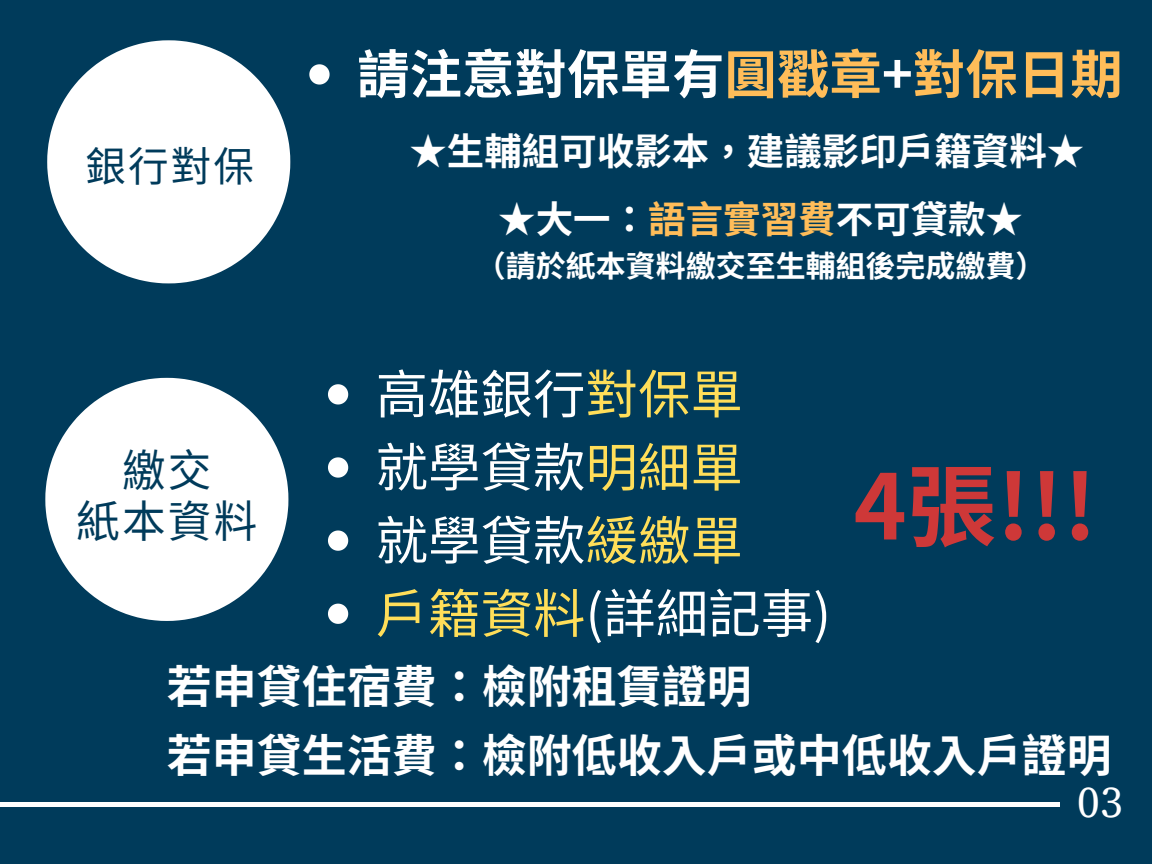
<style>
.page{position:relative;width:1152px;height:864px;background:#003b5b}
.page>*{position:absolute;margin:0;border:0;box-sizing:border-box;transform-origin:0 0}
.t1{font:700 90px "Noto Sans TC";color:#ce3838}
.t2{font:52.5px "Noto Sans TC";color:#fff}
.t3{font:700 52.5px "Noto Sans TC";color:#fff}
.t4{font:45.3px "Source Serif Pro";color:#fff}
.t5{font:700 45px "Noto Sans TC";color:#fff}
.t6{font:43.65px/50.7px "Noto Sans CJ Ksc";color:#003b5b;text-align:center}
.t7{font:40.65px "Noto Sans CJ Ksc";color:#003b5b}
.t8{font:700 37.5px "Noto Sans TC";color:#fff}
.t9{font:700 30px "Noto Sans TC";color:#fff}
.s1{color:#ffbd59}
.s2{color:#ffde59}
</style>
<div class="page">
<svg style="left:47px;top:40px;width:243px;height:243px;fill:#fff"></svg>
<svg style="left:45px;top:378px;width:243px;height:243px;fill:#fff"></svg>
<svg style="left:309px;top:64px;width:21px;height:21px"></svg>
<svg style="left:328px;top:384px;width:20px;height:21px"></svg>
<svg style="left:328px;top:457px;width:20px;height:21px"></svg>
<svg style="left:328px;top:531px;width:20px;height:20px"></svg>
<svg style="left:328px;top:604px;width:20px;height:20px"></svg>
<div style="left:0;top:802px;width:1060px;height:5px;background:#fff"></div>
<h3 class="t7" style="left:86px;top:134px;width:167px">銀行對保</h3>
<p class="t6" style="left:76px;top:442px;width:179px">繳交<br>紙本資料</p>
<h5 class="t3" style="left:357px;top:33px;width:767px">請注意對保單有<span class="s1">圓戳章</span>+<span class="s1">對保日期</span></h5>
<p class="t8" style="left:409px;top:121px;width:676px">★生輔組可收影本，建議影印戶籍資料★</p>
<p class="t8" style="left:498px;top:189px;width:526px">★大一：<span class="s1">語言實習費</span>不可貸款★</p>
<p class="t9" style="left:476px;top:242px;width:571px">（請於紙本資料繳交至生輔組後完成繳費）</p>
<p class="t2" style="left:376px;top:353px;width:369px">高雄銀行<span class="s2">對保單</span></p>
<p class="t2" style="left:376px;top:426px;width:369px">就學貸款<span class="s2">明細單</span></p>
<p class="t2" style="left:376px;top:499px;width:369px">就學貸款<span class="s2">緩繳單</span></p>
<p class="t2" style="left:376px;top:572px;width:457px"><span class="s2">戶籍資料</span>(詳細記事)</p>
<h4 class="t1" style="left:854px;top:435px;width:244px">4張!!!</h4>
<h1 class="t5" style="left:167px;top:651px;width:586px">若申貸住宿費：檢附租賃證明</h1>
<h3 class="t5" style="left:167px;top:719px;width:946px">若申貸生活費：檢附低收入戶或中低收入戶證明</h3>
<h4 class="t4" style="left:1077px;top:776px;width:47px">03</h4>
</div>
